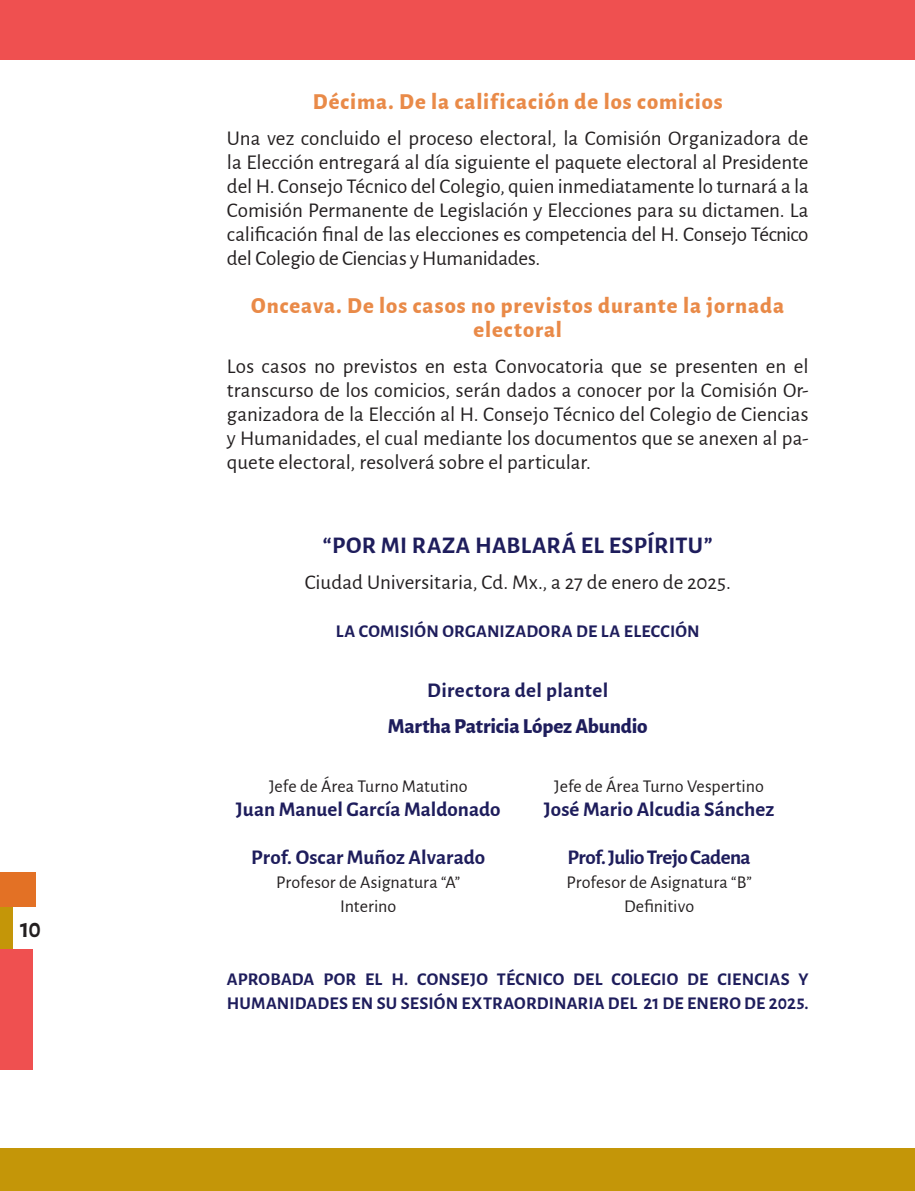
<style>
.page{position:relative;width:915px;height:1191px;background:#fff}
.page>*{position:absolute;margin:0;border:0;box-sizing:border-box;transform-origin:0 0}
.t1{font:700 24px "Alegreya Sans";letter-spacing:.01em;color:#1e1d5c}
.t2{font:700 24px "Alegreya Sans";color:#231f20}
.t3{font:800 22.5px/24px "Alegreya Sans";letter-spacing:.045em;color:#e98a48;text-align:center}
.t4{font:21px/24px "Alegreya Sans";letter-spacing:-.005em;color:#231f20;text-align:justify}
.t5{font:700 21px "Alegreya Sans";color:#1e1d5c}
.t6{font:800 21px "Alegreya Sans";letter-spacing:-.01em;color:#1e1d5c}
.t7{font:700 21px "Alegreya Sans";letter-spacing:-.03em;color:#1e1d5c}
.t8{font:700 18px/24px "Alegreya Sans";letter-spacing:.01em;color:#1e1d5c}
.t9{font:18px/24px "Alegreya Sans";color:#231f20;text-align:center}
</style>
<div class="page">
<div style="left:0;top:895px;width:13px;height:56px;background:#c49608"></div>
<div style="left:0;top:872px;width:35px;height:34px;background:#e37125"></div>
<div style="left:0;top:0;width:914px;height:60px;background:#ef5050"></div>
<div style="left:0;top:1147px;width:914px;height:44px;background:#c49608"></div>
<div style="left:0;top:949px;width:33px;height:120px;background:#ef5050"></div>
<p class="t2" style="left:20px;top:912px;width:22px">10</p>
<p class="t3" style="left:313px;top:88px;width:411px">Décima. De la calificación de los comicios</p>
<p class="t4" style="left:227px;top:125px;width:583px">Una vez concluido el proceso electoral, la Comisión Organizadora de la Elección entregará al día siguiente el paquete electoral al Presidente del H. Consejo Técnico del Colegio, quien inmediatamente lo turnará a la Comisión Permanente de Legislación y Elecciones para su dictamen. La calificación final de las elecciones es competencia del H. Consejo Técnico del Colegio de Ciencias y Humanidades.</p>
<p class="t3" style="left:251px;top:292px;width:534px">Onceava. De los casos no previstos durante la jornada electoral</p>
<p class="t4" style="left:227px;top:353px;width:583px">Los casos no previstos en esta Convocatoria que se presenten en el transcurso de los comicios, serán dados a conocer por la Comisión Or&shy;ganizadora de la Elección al H. Consejo Técnico del Colegio de Ciencias y Humanidades, el cual mediante los documentos que se anexen al pa&shy;quete electoral, resolverá sobre el particular.</p>
<p class="t1" style="left:323px;top:528px;width:391px">“POR MI RAZA HABLARÁ EL ESPÍRITU”</p>
<p class="t4" style="left:304px;top:569px;width:427px">Ciudad Universitaria, Cd. Mx., a 27 de enero de 2025.</p>
<p class="t8" style="left:335px;top:618px;width:365px">LA COMISIÓN ORGANIZADORA DE LA ELECCIÓN</p>
<p class="t5" style="left:427px;top:675px;width:182px">Directora del plantel</p>
<p class="t6" style="left:388px;top:710px;width:261px">Martha Patricia López Abundio</p>
<p class="t9" style="left:269px;top:773px;width:200px">Jefe de Área Turno Matutino</p>
<p class="t5" style="left:236px;top:794px;width:266px">Juan Manuel García Maldonado</p>
<p class="t9" style="left:554px;top:773px;width:211px">Jefe de Área Turno Vespertino</p>
<p class="t5" style="left:543px;top:794px;width:232px">José Mario Alcudia Sánchez</p>
<p class="t5" style="left:251px;top:842px;width:235px">Prof. Oscar Muñoz Alvarado</p>
<p class="t9" style="left:276px;top:869px;width:185px">Profesor de Asignatura “A”<br>Interino</p>
<p class="t7" style="left:567px;top:842px;width:184px">Prof. Julio Trejo Cadena</p>
<p class="t9" style="left:566px;top:869px;width:187px">Profesor de Asignatura “B”<br>Definitivo</p>
<p class="t8" style="left:227px;top:966px;width:583px">APROBADA POR EL H. CONSEJO TÉCNICO DEL COLEGIO DE CIENCIAS Y<br>HUMANIDADES EN SU SESIÓN EXTRAORDINARIA DEL 21 DE ENERO DE 2025.</p>
</div>
